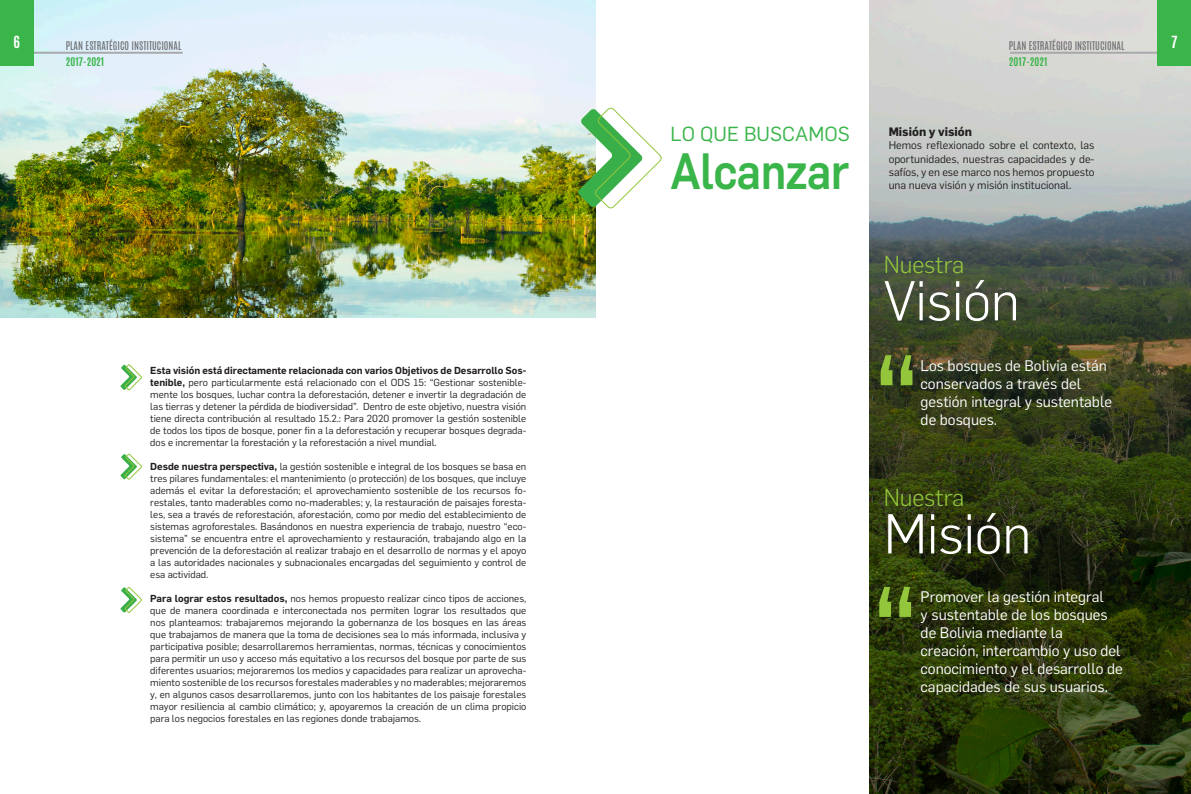
<style>
.page{position:relative;width:1191px;height:794px;background:#fff}
.page>*{position:absolute;margin:0;border:0;box-sizing:border-box;transform-origin:0 0}
.t1{font:120px "Flama Basic";color:#94c63c}
.t2{font:300 55px "Flama";letter-spacing:-.005em;color:#fff}
.t3{font:500 50px "Flama";letter-spacing:-.01em;color:#3ab54a;scale:.9 1}
.t4{font:300 24px "Flama";letter-spacing:-.005em;color:#94c63c}
.t5{font:20px "Flama";letter-spacing:.005em;color:#3ab54a}
.t6{font:15px/18px "Flama";color:#fff}
._1_cm_de_SANGRADO{font:700 14px "Antonio";color:#fff}
.t7{font:700 12px "Flama";color:#231f20}
.t8{font:11px/13.2px "Flama";color:#231f20;text-align:justify}
.t9{font:10px/12px "Flama";color:#231f20;text-align:justify}
._1_cm_de_SANGRADO-2{font:10px "Antonio";color:#6c6d70}
._1_cm_de_SANGRADO-3{font:700 10px "Antonio";color:#3ab54a}
.s1{font-weight:600}
</style>
<div class="page">
<img style="left:869px;top:0;width:322px;height:794px">
<hr style="left:1010px;top:52px;width:153px;height:2px;background:#a8a9ad">
<div style="left:1157px;top:0;width:34px;height:65px;background:#3ab54a"></div>
<img style="left:0;top:0;width:595px;height:317px">
<hr style="left:29px;top:52px;width:154px;height:2px;background:#a8a9ad">
<div style="left:0;top:0;width:33px;height:65px;background:#3ab54a"></div>
<svg style="left:120px;top:364px;width:22px;height:27px"></svg>
<svg style="left:120px;top:587px;width:22px;height:26px"></svg>
<svg style="left:120px;top:453px;width:22px;height:27px"></svg>
<svg style="left:578px;top:106px;width:84px;height:104px"></svg>
<p class="_1_cm_de_SANGRADO" style="left:13px;top:31px;width:8px">6</p>
<p class="_1_cm_de_SANGRADO-2" style="left:66px;top:38px;width:117px">PLAN ESTRATÉGICO INSTITUCIONAL</p>
<p class="_1_cm_de_SANGRADO" style="left:1171px;top:31px;width:8px">7</p>
<p class="_1_cm_de_SANGRADO-3" style="left:66px;top:54px;width:40px">2017-2021</p>
<p class="_1_cm_de_SANGRADO-2" style="left:1009px;top:38px;width:117px">PLAN ESTRATÉGICO INSTITUCIONAL</p>
<p class="_1_cm_de_SANGRADO-3" style="left:1009px;top:54px;width:40px">2017-2021</p>
<p class="t9" style="left:150px;top:364px;width:377px"><span class="s1">Esta visión está directamente relacionada con varios Objetivos de Desarrollo Sos&shy;tenible,</span> pero particularmente está relacionado con el ODS 15: “Gestionar sostenible&shy;mente los bosques, luchar contra la deforestación, detener e invertir la degradación de las tierras y detener la pérdida de biodiversidad”. Dentro de este objetivo, nuestra visión tiene directa contribución al resultado 15.2.: Para 2020 promover la gestión sostenible de todos los tipos de bosque, poner fin a la deforestación y recuperar bosques degrada&shy;dos e incrementar la forestación y la reforestación a nivel mundial.</p>
<p class="t9" style="left:150px;top:460px;width:377px"><span class="s1">Desde nuestra perspectiva,</span> la gestión sostenible e integral de los bosques se basa en tres pilares fundamentales: el mantenimiento (o protección) de los bosques, que incluye además el evitar la deforestación; el aprovechamiento sostenible de los recursos fo&shy;restales, tanto maderables como no-maderables; y, la restauración de paisajes foresta&shy;les, sea a través de reforestación, aforestación, como por medio del establecimiento de sistemas agroforestales. Basándonos en nuestra experiencia de trabajo, nuestro “eco&shy;sistema” se encuentra entre el aprovechamiento y restauración, trabajando algo en la prevención de la deforestación al realizar trabajo en el desarrollo de normas y el apoyo a las autoridades nacionales y subnacionales encargadas del seguimiento y control de esa actividad.</p>
<p class="t9" style="left:150px;top:592px;width:377px"><span class="s1">Para lograr estos resultados,</span> nos hemos propuesto realizar cinco tipos de acciones, que de manera coordinada e interconectada nos permiten lograr los resultados que nos planteamos: trabajaremos mejorando la gobernanza de los bosques en las áreas que trabajamos de manera que la toma de decisiones sea lo más informada, inclusiva y participativa posible; desarrollaremos herramientas, normas, técnicas y conocimientos para permitir un uso y acceso más equitativo a los recursos del bosque por parte de sus diferentes usuarios; mejoraremos los medios y capacidades para realizar un aprovecha&shy;miento sostenible de los recursos forestales maderables y no maderables; mejoraremos y, en algunos casos desarrollaremos, junto con los habitantes de los paisaje forestales mayor resiliencia al cambio climático; y, apoyaremos la creación de un clima propicio para los negocios forestales en las regiones donde trabajamos.</p>
<p class="t5" style="left:670px;top:120px;width:181px">LO QUE BUSCAMOS</p>
<p class="t3" style="left:670px;top:135px;width:200px">Alcanzar</p>
<p class="t7" style="left:888px;top:123px;width:85px">Misión y visión</p>
<p class="t8" style="left:888px;top:138px;width:207px">Hemos reflexionado sobre el contexto, las oportunidades, nuestras capacidades y de&shy;safíos, y en ese marco nos hemos propuesto una nueva visión y misión institucional.</p>
<p class="t4" style="left:883px;top:248px;width:82px">Nuestra</p>
<p class="t2" style="left:883px;top:264px;width:138px">Visión</p>
<p class="t1" style="left:872px;top:315px;width:50px">“</p>
<p class="t6" style="left:920px;top:356px;width:193px">Los bosques de Bolivia están conservados a través del gestión integral y sustentable de bosques.</p>
<p class="t4" style="left:883px;top:482px;width:82px">Nuestra</p>
<p class="t2" style="left:883px;top:497px;width:149px">Misión</p>
<p class="t6" style="left:920px;top:586px;width:204px">Promover la gestión integral<br>y sustentable de los bosques de Bolivia mediante la creación, intercambio y uso del conocimiento y el desarrollo de capacidades de sus usuarios.</p>
<p class="t1" style="left:871px;top:546px;width:50px">“</p>
</div>
